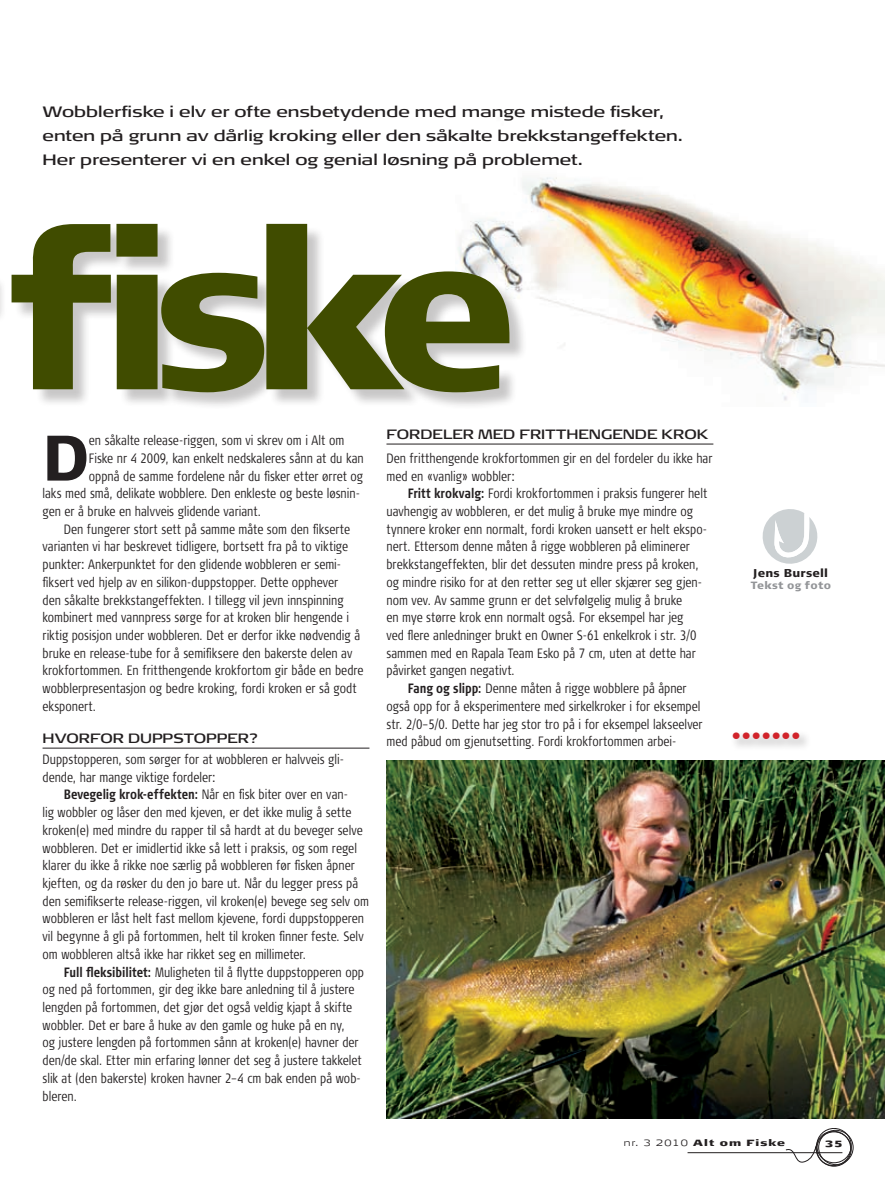
<style>
.page{position:relative;width:885px;height:1183px;background:#fff}
.page>*{position:absolute;margin:0;border:0;box-sizing:border-box;transform-origin:0 0}
.t1{font:900 218.1px "Signa Column";letter-spacing:-.105em;color:#404c00}
.t2{font:900 64.05px "Signa Caps";color:#231f20;scale:.9 1}
.t3{font:700 18px "Signa Column";color:#d1232a}
.t4{font:15px/24px "Signa Ext Column";letter-spacing:.005em;color:#231f20}
.t5{font:300 13.5px/17.7px "Signa Cond Column";color:#231f20;scale:.9 1}
.t6{font:13.5px "Signa Ext Caps";color:#231f20;scale:.94 1}
.t7{font:900 11.25px "Signa Column";letter-spacing:.02em;color:#231f20}
.t8{font:900 10.5px "Signa Column";letter-spacing:.025em;color:#939598}
.t9{font:900 9px "Signa Ext Column";letter-spacing:.12em;color:#231f20}
.s1{font-weight:700}
.s2{font-weight:300}
</style>
<div class="page">
<img style="left:386px;top:760px;width:498px;height:357px">
<img style="left:470px;top:177px;width:414px;height:224px">
<div style="left:818px;top:1129px;width:35px;height:35px;border:1px solid #231f20;border-radius:50%"></div>
<div style="left:816px;top:1127px;width:35px;height:35px;border:1px solid #231f20;border-radius:50%"></div>
<div style="left:816px;top:1131px;width:35px;height:34px;border:1px solid #231f20;border-radius:50%"></div>
<svg style="left:785px;top:1130px;width:65px;height:35px"></svg>
<hr style="left:687px;top:1152px;width:155px;height:1px;background:#231f20">
<div style="left:730px;top:729px;width:81px;height:22px;background:#231f20;opacity:.35"></div>
<hr style="left:43px;top:747px;width:326px;height:1px;background:#231f20">
<hr style="left:386px;top:443px;width:327px;height:1px;background:#231f20">
<div style="left:0;top:226px;width:527px;height:185px;background:#231f20;opacity:.25"></div>
<svg style="left:762px;top:509px;width:56px;height:55px"></svg>
<p class="t4" style="left:43px;top:100px;width:642px">Wobblerfiske i elv er ofte ensbetydende med mange mistede fisker, enten på grunn av dårlig kroking eller den såkalte brekkstangeffekten.<br>Her presenterer vi en enkel og genial løsning på problemet.</p>
<h1 class="t1" style="left:6px;top:174px;width:513px">fiske</h1>
<h2 class="t2" style="left:43px;top:417px;width:54px">D</h2>
<p class="t5" style="left:89px;top:431px;width:285px">en såkalte release-riggen, som vi skrev om i Alt om</p>
<p class="t5" style="left:89px;top:449px;width:307px">Fiske nr 4 2009, kan enkelt nedskaleres sånn at du kan</p>
<p class="t5" style="left:89px;top:467px;width:306px">oppnå de samme fordelene når du fisker etter ørret og</p>
<p class="t5" style="left:43px;top:484px;width:354px">laks med små, delikate wobblere. Den enkleste og beste løsnin-</p>
<p class="t5" style="left:43px;top:502px;width:244px">gen er å bruke en halvveis glidende variant.</p>
<p class="t5" style="left:64px;top:520px;width:319px">Den fungerer stort sett på samme måte som den fikserte</p>
<p class="t5" style="left:43px;top:538px;width:341px">varianten vi har beskrevet tidligere, bortsett fra på to viktige</p>
<p class="t5" style="left:43px;top:555px;width:333px">punkter: Ankerpunktet for den glidende wobbleren er semi-</p>
<p class="t5" style="left:43px;top:573px;width:330px">fiksert ved hjelp av en silikon-duppstopper. Dette opphever</p>
<p class="t5" style="left:43px;top:591px;width:336px">den såkalte brekkstangeffekten. I tillegg vil jevn innspinning</p>
<p class="t5" style="left:43px;top:608px;width:342px">kombinert med vannpress sørge for at kroken blir hengende i</p>
<p class="t5" style="left:43px;top:626px;width:354px">riktig posisjon under wobbleren. Det er derfor ikke nødvendig å</p>
<p class="t5" style="left:43px;top:644px;width:346px">bruke en release-tube for å semifiksere den bakerste delen av</p>
<p class="t5" style="left:43px;top:661px;width:358px">krokfortommen. En fritthengende krokfortom gir både en bedre</p>
<p class="t5" style="left:43px;top:679px;width:350px">wobblerpresentasjon og bedre kroking, fordi kroken er så godt</p>
<p class="t5" style="left:43px;top:697px;width:61px">eksponert.</p>
<p class="t6" style="left:43px;top:730px;width:231px">HVORFOR DUPPSTOPPER?</p>
<p class="t5" style="left:43px;top:750px;width:337px">Duppstopperen, som sørger for at wobbleren er halvveis gli&shy;dende, har mange viktige fordeler:</p>
<p class="t5" style="left:43px;top:785px;width:364px;text-indent:21px"><span class="s1">Bevegelig krok-effekten:</span> Når en fisk biter over en van-<br>lig wobbler og låser den med kjeven, er det ikke mulig å sette kroken(e) med mindre du rapper til så hardt at du beveger selve wobbleren. Det er imidlertid ikke så lett i praksis, og som regel klarer du ikke å rikke noe særlig på wobbleren før fisken åpner kjeften, og da røsker du den jo bare ut. Når du legger press på den semifikserte release-riggen, vil kroken(e) bevege seg selv om wobbleren er låst helt fast mellom kjevene, fordi duppstopperen vil begynne å gli på fortommen, helt til kroken finner feste. Selv om wobbleren altså ikke har rikket seg en millimeter.</p>
<p class="t5" style="left:43px;top:962px;width:359px;text-indent:21px"><span class="s1">Full fleksibilitet:</span> Muligheten til å flytte duppstopperen opp og ned på fortommen, gir deg ikke bare anledning til å justere lengden på fortommen, det gjør det også veldig kjapt å skifte wobbler. Det er bare å huke av den gamle og huke på en ny,<br>og justere lengden på fortommen sånn at kroken(e) havner der den/de skal. Etter min erfaring lønner det seg å justere takkelet slik at (den bakerste) kroken havner 2–4 cm bak enden på wob&shy;bleren.</p>
<p class="t6" style="left:386px;top:426px;width:344px">FORDELER MED FRITTH ENGENDE KROK</p>
<p class="t5" style="left:386px;top:449px;width:364px">Den fritthengende krokfortommen gir en del fordeler du ikke har med en «vanlig» wobbler:</p>
<p class="t5" style="left:407px;top:484px;width:334px"><span class="s1">Fritt krokvalg:</span> Fordi krokfortommen i praksis fungerer helt</p>
<p class="t5" style="left:386px;top:502px;width:342px">uavhengig av wobbleren, er det mulig å bruke mye mindre og</p>
<p class="t5" style="left:386px;top:520px;width:358px">tynnere kroker enn normalt, fordi kroken uansett er helt ekspo-</p>
<p class="t5" style="left:386px;top:538px;width:338px">nert. Ettersom denne måten å rigge wobbleren på eliminerer</p>
<p class="t5" style="left:386px;top:555px;width:348px">brekkstangeffekten, blir det dessuten mindre press på kroken,</p>
<p class="t5" style="left:386px;top:573px;width:352px">og mindre risiko for at den retter seg ut eller skjærer seg gjen-</p>
<p class="t5" style="left:386px;top:591px;width:330px">nom vev. Av samme grunn er det selvfølgelig mulig å bruke</p>
<p class="t5" style="left:386px;top:608px;width:331px">en mye større krok enn normalt også. For eksempel har jeg</p>
<p class="t5" style="left:386px;top:626px;width:346px">ved flere anledninger brukt en Owner S-61 enkelkrok i str. 3/0</p>
<p class="t5" style="left:386px;top:644px;width:345px">sammen med en Rapala Team Esko på 7 cm, uten at dette har</p>
<p class="t5" style="left:386px;top:661px;width:144px">påvirket gangen negativt.</p>
<p class="t5" style="left:407px;top:679px;width:311px"><span class="s1">Fang og slipp:</span> Denne måten å rigge wobblere på åpner</p>
<p class="t5" style="left:386px;top:697px;width:350px">også opp for å eksperimentere med sirkelkroker i for eksempel</p>
<p class="t5" style="left:386px;top:715px;width:353px">str. 2/0–5/0. Dette har jeg stor tro på i for eksempel lakseelver</p>
<p class="t5" style="left:386px;top:732px;width:324px">med påbud om gjenutsetting. Fordi krokfortommen arbei-</p>
<p class="t7" style="left:753px;top:566px;width:76px">Jens Bursell</p>
<p class="t8" style="left:750px;top:579px;width:82px">Tekst og foto</p>
<h3 class="t3" style="left:731px;top:725px;width:70px">• • • • • • •</h3>
<p class="t9" style="left:624px;top:1137px;width:162px"><span class="s2">nr. 3 2010</span> Alt om Fiske</p>
<p class="t9" style="left:825px;top:1137px;width:19px">35</p>
</div>
